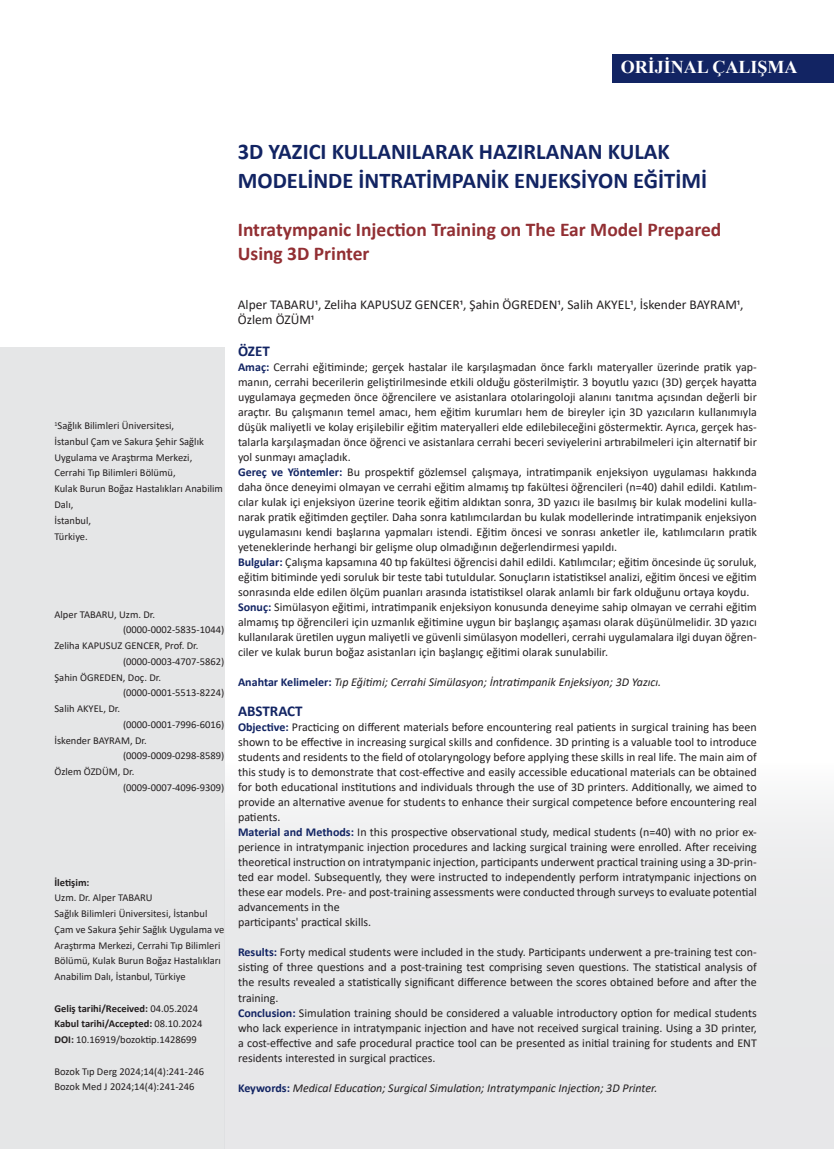
<style>
.page{position:relative;width:834px;height:1149px;background:#fff}
.page>*{position:absolute;margin:0;border:0;box-sizing:border-box;transform-origin:0 0}
.t1{font:700 22.5px/28.8px "Calibri";color:#122463}
.t2{font:700 19.5px/23.4px "Calibri";color:#922f33}
.t3{font:700 18px "Times New Roman";color:#fff}
.t4{font:700 15px "Calibri";color:#122463}
.TABLO{font:13.5px/15px "Calibri";color:#231f20}
.t5{font:12px/15px "Calibri";color:#231f20;text-align:justify}
.t6{font:italic 12px "Calibri";color:#231f20}
.TABLO-2{font:10.5px/15.8px "Calibri";color:#231f20}
.t7{font:700 10.5px "Calibri";color:#231f20}
.s1{font-weight:400}
.s2{font-weight:700}
.s3{font-weight:700;color:#122463}
.s4{font-weight:700;font-style:normal;color:#122463}
</style>
<div class="page">
<div style="left:224px;top:763px;width:609px;height:385px;background:linear-gradient(to bottom,#f3f4f4,#e3e3e5)"></div>
<div style="left:0;top:347px;width:224px;height:801px;background:#e5e6e7"></div>
<div style="left:612px;top:54px;width:221px;height:28px;background:#122463"></div>
<p class="t3" style="left:620px;top:54px;width:178px">ORİJİNAL ÇALIŞMA</p>
<p class="TABLO-2" style="left:54px;top:417px;width:121px"><sup>1</sup>Sağlık Bilimleri Üniversitesi,</p>
<p class="TABLO-2" style="left:54px;top:433px;width:151px">İstanbul Çam ve Sakura Şehir Sağlık<br>Uygulama ve Araştırma Merkezi,</p>
<p class="TABLO-2" style="left:54px;top:464px;width:123px">Cerrahi Tıp Bilimleri Bölümü,</p>
<p class="TABLO-2" style="left:54px;top:480px;width:170px">Kulak Burun Boğaz Hastalıkları Anabilim<br>Dalı,</p>
<p class="TABLO-2" style="left:54px;top:512px;width:38px">İstanbul,</p>
<p class="TABLO-2" style="left:54px;top:527px;width:35px">Türkiye.</p>
<p class="TABLO-2" style="left:54px;top:606px;width:102px">Alper TABARU, Uzm. Dr.</p>
<p class="TABLO-2" style="left:123px;top:621px;width:103px">(0000-0002-5835-1044)</p>
<p class="TABLO-2" style="left:54px;top:637px;width:145px">Zeliha KAPUSUZ GENCER, Prof. Dr.</p>
<p class="TABLO-2" style="left:123px;top:653px;width:103px">(0000-0003-4707-5862)</p>
<p class="TABLO-2" style="left:54px;top:668px;width:108px">Şahin ÖGREDEN, Doç. Dr.</p>
<p class="TABLO-2" style="left:123px;top:684px;width:103px">(0000-0001-5513-8224)</p>
<p class="TABLO-2" style="left:54px;top:700px;width:67px">Salih AKYEL, Dr.</p>
<p class="TABLO-2" style="left:123px;top:716px;width:103px">(0000-0001-7996-6016)</p>
<p class="TABLO-2" style="left:54px;top:731px;width:94px">İskender BAYRAM, Dr.</p>
<p class="TABLO-2" style="left:123px;top:747px;width:103px">(0009-0009-0298-8589)</p>
<p class="TABLO-2" style="left:54px;top:763px;width:81px">Özlem ÖZDÜM, Dr.</p>
<p class="TABLO-2" style="left:123px;top:779px;width:103px">(0009-0007-4096-9309)</p>
<p class="t7" style="left:54px;top:874px;width:36px">İletişim:</p>
<p class="TABLO-2" style="left:54px;top:889px;width:100px">Uzm. Dr. Alper TABARU</p>
<p class="TABLO-2" style="left:54px;top:905px;width:154px">Sağlık Bilimleri Üniversitesi, İstanbul</p>
<p class="TABLO-2" style="left:54px;top:920px;width:171px">Çam ve Sakura Şehir Sağlık Uygulama ve</p>
<p class="TABLO-2" style="left:54px;top:936px;width:168px;text-align:justify">Araştırma Merkezi, Cerrahi Tıp Bilimleri Bölümü, Kulak Burun Boğaz Hastalıkları Anabilim Dalı, İstanbul, Türkiye</p>
<p class="t7" style="left:54px;top:1000px;width:145px">Geliş tarihi/Received: <span class="s1">04.05.2024</span></p>
<p class="t7" style="left:54px;top:1016px;width:149px">Kabul tarihi/Accepted: <span class="s1">08.10.2024</span></p>
<p class="TABLO-2" style="left:54px;top:1031px;width:144px"><span class="s2">DOI:</span> 10.16919/bozoktip.1428699</p>
<p class="TABLO-2" style="left:54px;top:1062px;width:151px">Bozok Tıp Derg 2024;14(4):241-246</p>
<p class="TABLO-2" style="left:54px;top:1078px;width:141px">Bozok Med J 2024;14(4):241-246</p>
<p class="t1" style="left:238px;top:137px;width:470px">3D YAZICI KULLANILARAK HAZIRLANAN KULAK<br>MODELİNDE İNTRATİMPANİK ENJEKSİYON EĞİTİMİ</p>
<p class="t2" style="left:238px;top:218px;width:485px">Intratympanic Injection Training on The Ear Model Prepared<br>Using 3D Printer</p>
<p class="TABLO" style="left:238px;top:296px;width:507px">Alper TABARU1, Zeliha KAPUSUZ GENCER1, Şahin ÖGREDEN1, Salih AKYEL1, İskender BAYRAM1,<br>Özlem ÖZÜM1</p>
<p class="t4" style="left:238px;top:340px;width:33px">ÖZET</p>
<p class="t5" style="left:238px;top:359px;width:520px"><span class="s3">Amaç:</span> Cerrahi eğitiminde; gerçek hastalar ile karşılaşmadan önce farklı materyaller üzerinde pratik yap&shy;manın, cerrahi becerilerin geliştirilmesinde etkili olduğu gösterilmiştir. 3 boyutlu yazıcı (3D) gerçek hayatta uygulamaya geçmeden önce öğrencilere ve asistanlara otolaringoloji alanını tanıtma açısından değerli bir araçtır. Bu çalışmanın temel amacı, hem eğitim kurumları hem de bireyler için 3D yazıcıların kullanımıyla düşük maliyetli ve kolay erişilebilir eğitim materyalleri elde edilebileceğini göstermektir. Ayrıca, gerçek has&shy;talarla karşılaşmadan önce öğrenci ve asistanlara cerrahi beceri seviyelerini artırabilmeleri için alternatif bir yol sunmayı amaçladık.</p>
<p class="t5" style="left:238px;top:464px;width:520px"><span class="s3">Gereç ve Yöntemler:</span> Bu prospektif gözlemsel çalışmaya, intratimpanik enjeksiyon uygulaması hakkında daha önce deneyimi olmayan ve cerrahi eğitim almamış tıp fakültesi öğrencileri (n=40) dahil edildi. Katılım&shy;cılar kulak içi enjeksiyon üzerine teorik eğitim aldıktan sonra, 3D yazıcı ile basılmış bir kulak modelini kulla&shy;narak pratik eğitimden geçtiler. Daha sonra katılımcılardan bu kulak modellerinde intratimpanik enjeksiyon uygulamasını kendi başlarına yapmaları istendi. Eğitim öncesi ve sonrası anketler ile, katılımcıların pratik yeteneklerinde herhangi bir gelişme olup olmadığının değerlendirmesi yapıldı.</p>
<p class="t5" style="left:238px;top:554px;width:520px"><span class="s3">Bulgular:</span> Çalışma kapsamına 40 tıp fakültesi öğrencisi dahil edildi. Katılımcılar; eğitim öncesinde üç soruluk, eğitim bitiminde yedi soruluk bir teste tabi tutuldular. Sonuçların istatistiksel analizi, eğitim öncesi ve eğitim sonrasında elde edilen ölçüm puanları arasında istatistiksel olarak anlamlı bir fark olduğunu ortaya koydu.</p>
<p class="t5" style="left:238px;top:599px;width:520px"><span class="s3">Sonuç:</span> Simülasyon eğitimi, intratimpanik enjeksiyon konusunda deneyime sahip olmayan ve cerrahi eğitim almamış tıp öğrencileri için uzmanlık eğitimine uygun bir başlangıç aşaması olarak düşünülmelidir. 3D yazıcı kullanılarak üretilen uygun maliyetli ve güvenli simülasyon modelleri, cerrahi uygulamalara ilgi duyan öğren&shy;ciler ve kulak burun boğaz asistanları için başlangıç eğitimi olarak sunulabilir.</p>
<p class="t6" style="left:238px;top:673px;width:425px"><span class="s4">Anahtar Kelimeler:</span> Tıp Eğitimi; Cerrahi Simülasyon; İntratimpanik Enjeksiyon; 3D Yazıcı.</p>
<p class="t4" style="left:238px;top:700px;width:66px">ABSTRACT</p>
<p class="t5" style="left:238px;top:719px;width:520px"><span class="s3">Objective:</span> Practicing on different materials before encountering real patients in surgical training has been shown to be effective in increasing surgical skills and confidence. 3D printing is a valuable tool to introduce students and residents to the field of otolaryngology before applying these skills in real life. The main aim of this study is to demonstrate that cost-effective and easily accessible educational materials can be obtained for both educational institutions and individuals through the use of 3D printers. Additionally, we aimed to provide an alternative avenue for students to enhance their surgical competence before encountering real patients.</p>
<p class="t5" style="left:238px;top:824px;width:520px"><span class="s3">Material and Methods:</span> In this prospective observational study, medical students (n=40) with no prior ex&shy;perience in intratympanic injection procedures and lacking surgical training were enrolled. After receiving theoretical instruction on intratympanic injection, participants underwent practical training using a 3D-prin&shy;ted ear model. Subsequently, they were instructed to independently perform intratympanic injections on these ear models. Pre- and post-training assessments were conducted through surveys to evaluate potential advancements in the</p>
<p class="t5" style="left:238px;top:914px;width:135px">participants' practical skills.</p>
<p class="t5" style="left:238px;top:944px;width:520px"><span class="s3">Results:</span> Forty medical students were included in the study. Participants underwent a pre-training test con&shy;sisting of three questions and a post-training test comprising seven questions. The statistical analysis of the results revealed a statistically significant difference between the scores obtained before and after the training.</p>
<p class="t5" style="left:238px;top:1004px;width:520px"><span class="s3">Conclusion:</span> Simulation training should be considered a valuable introductory option for medical students who lack experience in intratympanic injection and have not received surgical training. Using a 3D printer, a cost-effective and safe procedural practice tool can be presented as initial training for students and ENT residents interested in surgical practices.</p>
<p class="t6" style="left:238px;top:1078px;width:421px"><span class="s4">Keywords:</span> Medical Education; Surgical Simulation; Intratympanic Injection; 3D Printer.</p>
</div>
